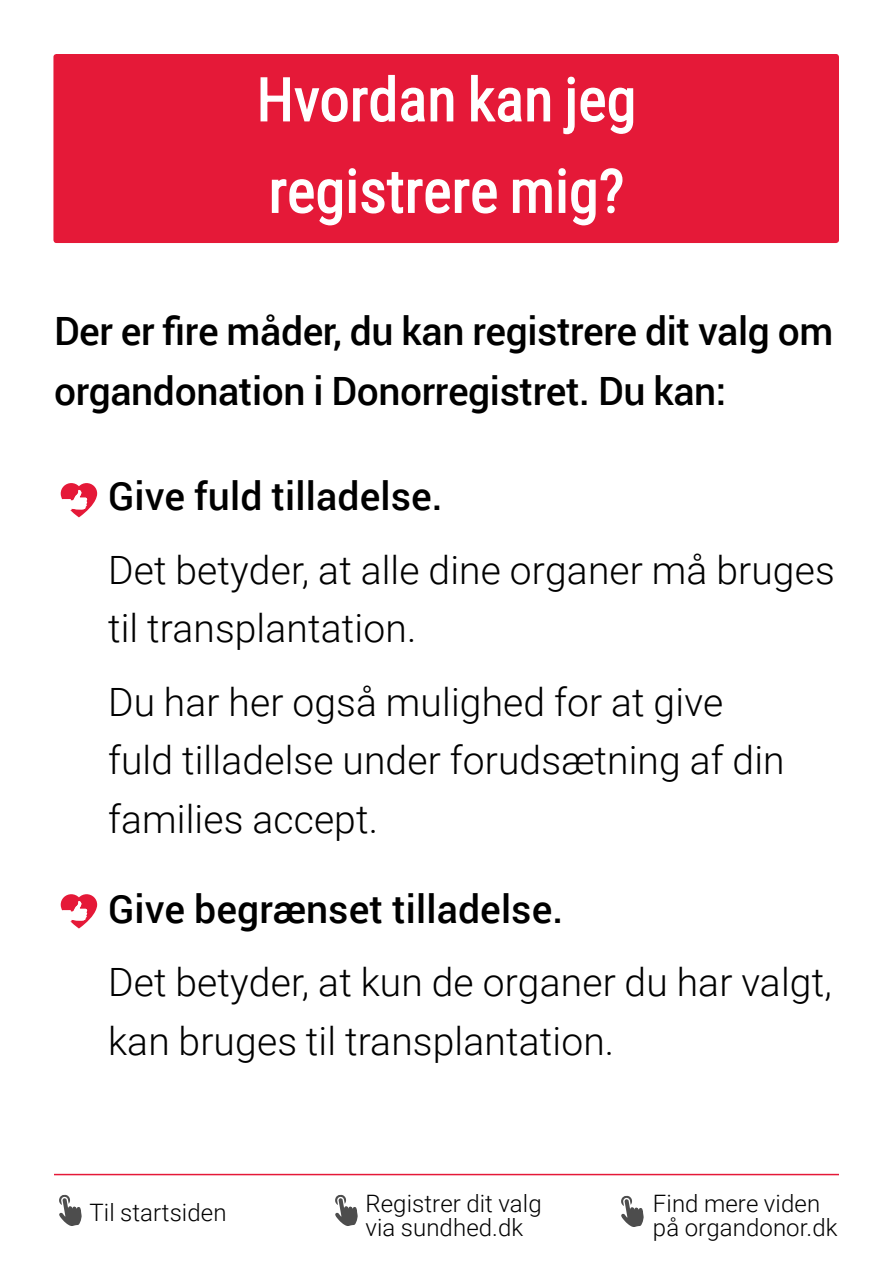
<style>
.page{position:relative;width:893px;height:1263px;background:#fff}
.page>*{position:absolute;margin:0;border:0;box-sizing:border-box;transform-origin:0 0}
.t1{font:60px/91.5px "Roboto Condensed";letter-spacing:.005em;color:#fff}
.t2{font:300 39px/58.5px "Roboto";letter-spacing:.005em;color:#000}
.t3{font:500 39px/60px "Roboto";letter-spacing:-.01em;color:#000}
.t4{font:300 24px/24px "Roboto";letter-spacing:.005em;color:#000}
</style>
<div class="page">
<svg style="left:59px;top:1194px;width:23px;height:32px"></svg>
<svg style="left:621px;top:1195px;width:23px;height:32px"></svg>
<svg style="left:335px;top:1194px;width:23px;height:32px"></svg>
<hr style="left:54px;top:1174px;width:785px;height:1px;background:#e51938">
<div style="left:53px;top:54px;width:786px;height:189px;background:#e51938;border-radius:3px"></div>
<svg style="left:260px;top:74px;width:194px;height:48px"></svg>
<svg style="left:471px;top:74px;width:80px;height:48px"></svg>
<svg style="left:563px;top:76px;width:71px;height:59px"></svg>
<svg style="left:271px;top:168px;width:226px;height:58px"></svg>
<svg style="left:512px;top:168px;width:111px;height:58px"></svg>
<svg style="left:61px;top:483px;width:36px;height:34px"></svg>
<svg style="left:61px;top:894px;width:36px;height:34px"></svg>
<h1 class="t1" style="left:257px;top:51px;width:381px">Hvordan kan jeg registrere mig?</h1>
<p class="t3" style="left:54px;top:300px;width:781px">Der er fire måder, du kan registrere dit valg om organdonation i Donorregistret. Du kan:</p>
<p class="t3" style="left:108px;top:465px;width:336px">Give fuld tilladelse.</p>
<p class="t2" style="left:108px;top:539px;width:728px">Det betyder, at alle dine organer må bruges til transplantation.</p>
<p class="t2" style="left:108px;top:671px;width:678px">Du har her også mulighed for at give fuld tilladelse under forudsætning af din families accept.</p>
<p class="t3" style="left:108px;top:877px;width:457px">Give begrænset tilladelse.</p>
<p class="t2" style="left:108px;top:952px;width:725px">Det betyder, at kun de organer du har valgt, kan bruges til transplantation.</p>
<p class="t4" style="left:89px;top:1200px;width:139px">Til startsiden</p>
<p class="t4" style="left:365px;top:1190px;width:178px">Registrer dit valg via sundhed.dk</p>
<p class="t4" style="left:653px;top:1190px;width:186px">Find mere viden på organdonor.dk</p>
</div>
